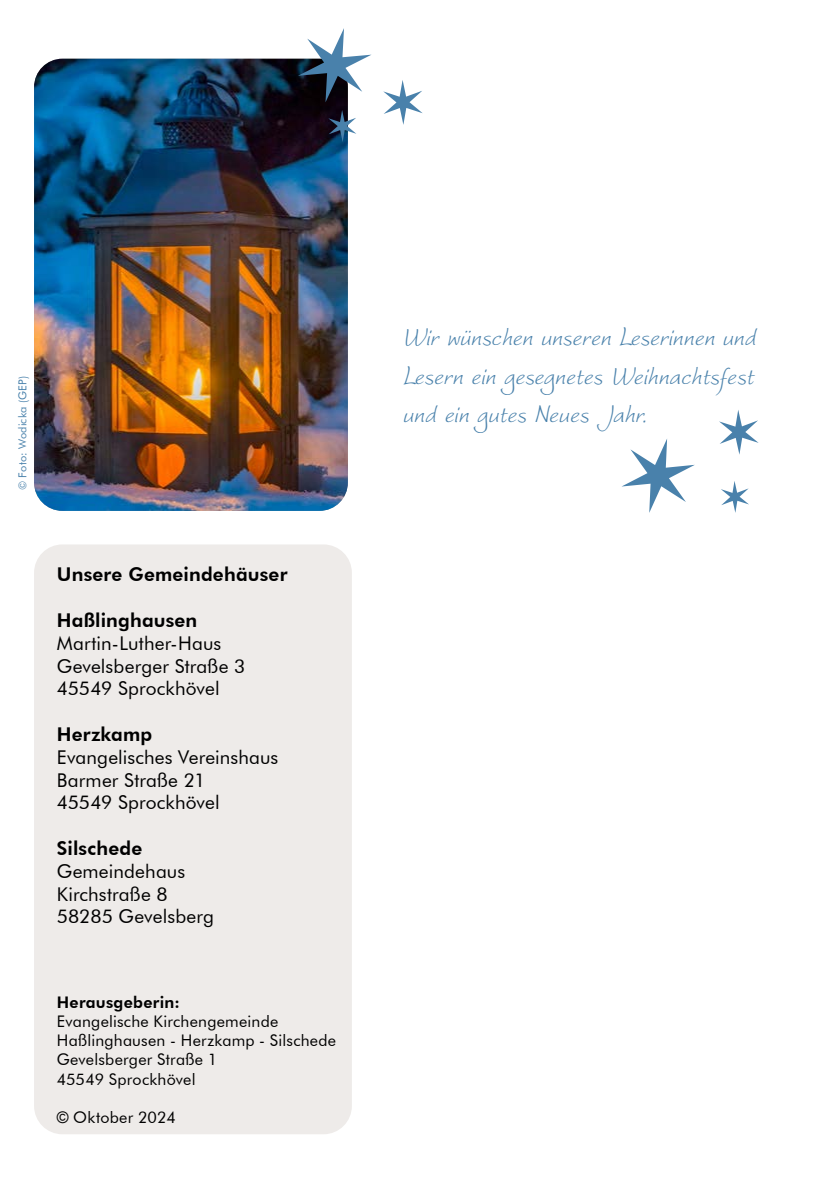
<style>
.page{position:relative;width:840px;height:1191px;background:#fff}
.page>*{position:absolute;margin:0;border:0;box-sizing:border-box;transform-origin:0 0}
.t1{font:italic 32px/38.4px "Worstveld Sling";color:#4981ab;text-align:justify}
.t2{font:19px/22.8px "Futura BT";letter-spacing:.01em;color:#000}
.t3{font:800 19px "Futura BT";letter-spacing:.01em;color:#000}
.t4{font:16px/19.2px "Futura BT";letter-spacing:.015em;color:#000}
.t5{font:800 16px "Futura BT";letter-spacing:.015em;color:#000}
.t6{font:11px "Futura BT";letter-spacing:.02em;color:#4981ab}
.s1{font-family:"Arial"}
</style>
<div class="page">
<div style="left:34px;top:544px;width:317px;height:590px;background:#eeebe9;border-radius:28px"></div>
<img style="left:34px;top:59px;width:313px;height:452px">
<svg style="left:622px;top:439px;width:72px;height:74px"></svg>
<svg style="left:719px;top:410px;width:39px;height:45px"></svg>
<svg style="left:721px;top:481px;width:27px;height:32px"></svg>
<svg style="left:298px;top:28px;width:73px;height:74px"></svg>
<svg style="left:383px;top:80px;width:39px;height:45px"></svg>
<svg style="left:328px;top:110px;width:28px;height:32px"></svg>
<p class="t6" style="left:16px;top:490px;width:116px;rotate:-90deg">© Foto: Wodicka (GEP)</p>
<p class="t3" style="left:57px;top:563px;width:232px">Unsere Gemeindehäuser</p>
<p class="t3" style="left:57px;top:608px;width:142px">Haßlinghausen</p>
<p class="t2" style="left:57px;top:631px;width:190px">Martin-Luther-Haus<br>Gevelsberger Straße 3<br>45549 Sprockhövel</p>
<p class="t3" style="left:57px;top:722px;width:97px">Herzkamp</p>
<p class="t2" style="left:57px;top:745px;width:223px">Evangelisches Vereinshaus<br>Barmer Straße 21<br>45549 Sprockhövel</p>
<p class="t3" style="left:57px;top:836px;width:87px">Silschede</p>
<p class="t2" style="left:57px;top:859px;width:159px">Gemeindehaus<br>Kirchstraße 8<br>58285 Gevelsberg</p>
<p class="t5" style="left:57px;top:992px;width:124px">Herausgeberin:</p>
<p class="t4" style="left:57px;top:1011px;width:281px">Evangelische Kirchengemeinde<br>Haßlinghausen - Herzkamp - Silschede<br>Gevelsberger Straße 1<br>45549 Sprockhövel</p>
<p class="t4" style="left:57px;top:1107px;width:121px"><span class="s1">©</span> Oktober 2024</p>
<h1 class="t1" style="left:403px;top:321px;width:354px">Wir wünschen unseren Leserinnen und Lesern ein gesegnetes Weihnachtsfest und ein gutes Neues Jahr.</h1>
</div>
